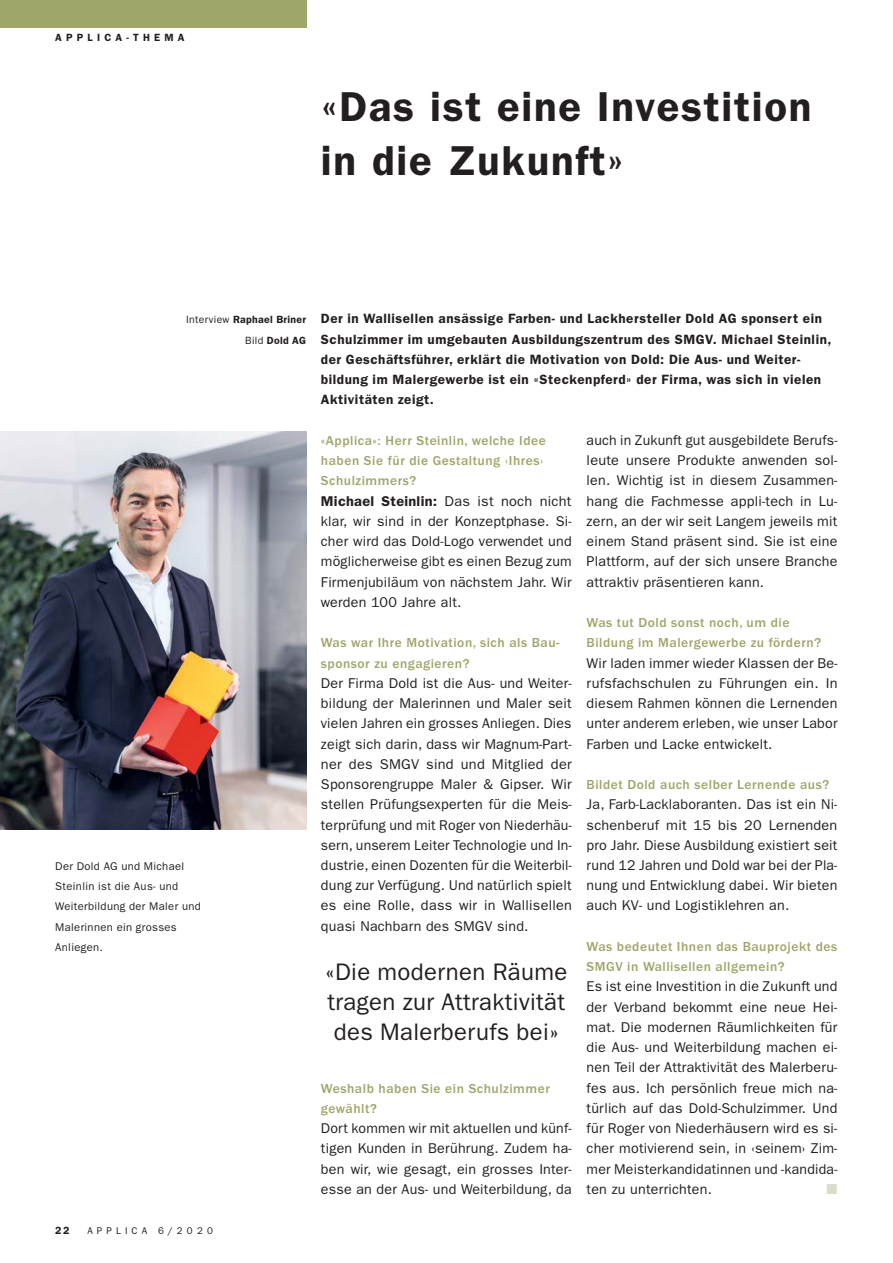
<style>
.page{position:relative;width:893px;height:1263px;background:#fff}
.page>*{position:absolute;margin:0;border:0;box-sizing:border-box;transform-origin:0 0}
.t1{font:600 42px/54px "ITC Franklin Gothic Std";letter-spacing:.04em;color:#231f20}
.t2{font:24px/30px "ITC Franklin Gothic Std";letter-spacing:.015em;color:#231f20;text-align:justify}
.t3{font:14.25px/20.2px "ITC Franklin Gothic Std";letter-spacing:.015em;color:#231f20;text-align:justify}
.t4{font:14.25px "Zapf Dingbats Std";color:#dbdcc7}
.t5{font:500 13.5px/20.2px "ITC Franklin Gothic Std";letter-spacing:.04em;color:#a0a569}
.t6{font:600 13.5px/20.2px "ITC Franklin Gothic Std";letter-spacing:.04em;color:#231f20}
.t7{font:11.25px/20.2px "ITC Franklin Gothic Std";letter-spacing:.03em;color:#231f20}
.t8{font:600 10.5px/20.2px "ITC Franklin Gothic Std";letter-spacing:.03em;color:#231f20;text-align:right}
.t9{font:600 10.5px "ITC Franklin Gothic Std";letter-spacing:.4em;color:#231f20}
.t10{font:9.75px "ITC Franklin Gothic Std";letter-spacing:.42em;color:#231f20}
.s1{font-weight:400}
.s2{font-weight:600}
</style>
<div class="page">
<div style="left:0;top:0;width:306px;height:28px;background:#a0a569"></div>
<img style="left:0;top:432px;width:306px;height:398px">
<p class="t9" style="left:55px;top:34px;width:131px">APPLICA-THEMA</p>
<h1 class="t1" style="left:321px;top:83px;width:492px">«Das ist eine Investition in die Zukunft»</h1>
<p class="t8" style="left:186px;top:311px;width:121px"><span class="s1">Interview</span> Raphael Briner<br><span class="s1">Bild</span> Dold AG</p>
<p class="t6" style="left:321px;top:310px;width:512px">Der in Wallisellen ansässige Farben- und Lackhersteller Dold AG sponsert ein Schulzimmer im umgebauten Ausbildungszentrum des SMGV. Michael Steinlin, der Geschäftsführer, erklärt die Motivation von Dold: Die Aus- und Weiter&shy;bildung im Malergewerbe ist ein «Steckenpferd» der Firma, was sich in vielen Aktivitäten zeigt.</p>
<p class="t5" style="left:321px;top:431px;width:226px">«Applica»: Herr Steinlin, welche Idee haben Sie für die Gestaltung <span class="s1">‹</span>Ihres<span class="s1">›<br></span>Schulzimmers?</p>
<p class="t3" style="left:321px;top:492px;width:252px"><span class="s2">Michael Steinlin:</span> Das ist noch nicht klar, wir sind in der Konzeptphase. Si&shy;cher wird das Dold-Logo verwendet und möglicherweise gibt es einen Bezug zum Firmenjubiläum von nächstem Jahr. Wir werden 100 Jahre alt.</p>
<p class="t5" style="left:321px;top:633px;width:240px">Was war Ihre Motivation, sich als Bau&shy;sponsor zu engagieren?</p>
<p class="t3" style="left:321px;top:674px;width:252px">Der Firma Dold ist die Aus- und Weiter&shy;bildung der Malerinnen und Maler seit vielen Jahren ein grosses Anliegen. Dies zeigt sich darin, dass wir Magnum-Part&shy;ner des SMGV sind und Mitglied der Sponsorengruppe Maler &amp; Gipser. Wir stellen Prüfungsexperten für die Meis&shy;terprüfung und mit Roger von Niederhäu&shy;sern, unserem Leiter Technologie und In&shy;dustrie, einen Dozenten für die Weiterbil&shy;dung zur Verfügung. Und natürlich spielt es eine Rolle, dass wir in Wallisellen quasi Nachbarn des SMGV sind.</p>
<p class="t3" style="left:587px;top:431px;width:252px">auch in Zukunft gut ausgebildete Berufs&shy;leute unsere Produkte anwenden sol&shy;len. Wichtig ist in diesem Zusammen&shy;hang die Fachmesse appli-tech in Lu&shy;zern, an der wir seit Langem jeweils mit einem Stand präsent sind. Sie ist eine Plattform, auf der sich unsere Branche attraktiv präsentieren kann.</p>
<p class="t5" style="left:587px;top:613px;width:236px">Was tut Dold sonst noch, um die<br>Bildun g im Malergewerbe zu fördern?</p>
<p class="t3" style="left:587px;top:654px;width:252px">Wir laden immer wieder Klassen der Be&shy;rufsfachschulen zu Führungen ein. In diesem Rahmen können die Lernenden unter anderem erleben, wie unser Labor Farben und Lacke entwickelt.</p>
<p class="t5" style="left:587px;top:775px;width:244px">Bildet Dold auch selber Lernende aus?</p>
<p class="t3" style="left:587px;top:795px;width:252px">Ja, Farb-Lacklaboranten. Das ist ein Ni&shy;schenberuf mit 15 bis 20 Lernenden pro Jahr. Diese Ausbildung existiert seit rund 12 Jahren und Dold war bei der Pla&shy;nung und Entwicklung dabei. Wir bieten auch KV- und Logistik lehren an.</p>
<p class="t5" style="left:587px;top:937px;width:252px">Was bedeutet Ihnen das Bauprojekt des<br>SMGV in Wallisellen allgemein?</p>
<p class="t3" style="left:587px;top:977px;width:252px">Es ist eine Investition in die Zukunft und der Verband bekommt eine neue Hei&shy;mat. Die modernen Räumlichkeiten für die Aus- und Weiterbildung machen ei&shy;nen Teil der Attraktivität des Malerberu&shy;fes aus. Ich persönlich freue mich na&shy;türlich auf das Dold-Schulzimmer. Und für Roger von Niederhäusern wird es si&shy;cher motivierend sein, in ‹seinem› Zim&shy;mer Meisterkandidatinnen und -kandida&shy;ten zu unterrichten.</p>
<p class="t7" style="left:55px;top:857px;width:147px">Der Dold AG und Michael<br>Steinlin ist die Aus- und<br>Weiter bildung der Maler und<br>Malerinnen ein grosses<br>Anliege n.</p>
<h2 class="t2" style="left:325px;top:958px;width:244px">«Die modernen Räume tragen zur Attraktivität des Malerberufs bei»</h2>
<p class="t5" style="left:321px;top:1079px;width:230px">Weshalb haben Sie ein Schulzimmer gewählt?</p>
<p class="t3" style="left:321px;top:1119px;width:252px">Dort kommen wir mit aktuellen und künf&shy;tigen Kunden in Berührung. Zudem ha&shy;ben wir, wie gesagt, ein grosses Inter&shy;esse an der Aus- und Weiterbildung, da</p>
<p class="t4" style="left:826px;top:1181px;width:12px">■</p>
<p class="t8" style="left:55px;top:1221px;width:16px">22</p>
<p class="t10" style="left:87px;top:1227px;width:127px">APPLICA 6/2020</p>
</div>
